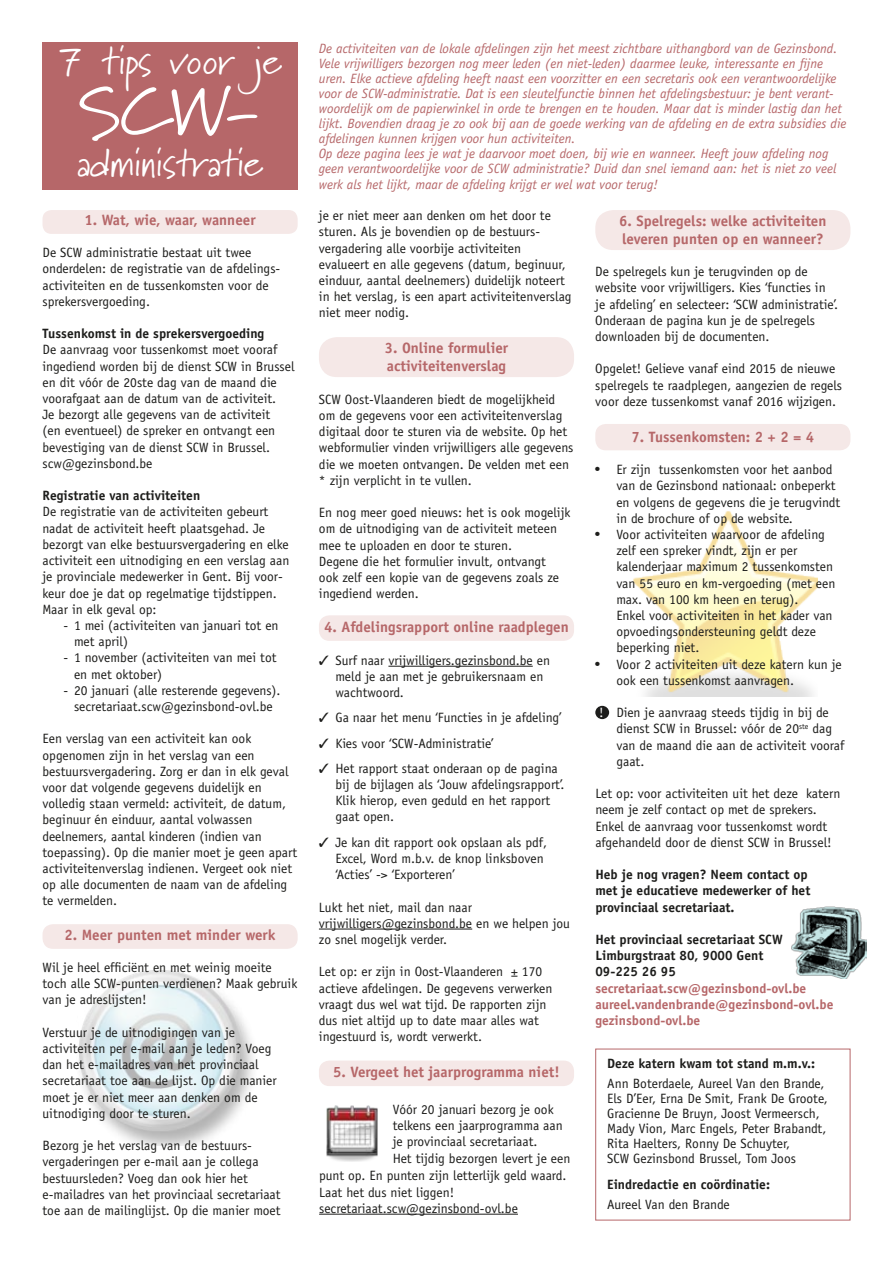
<style>
.page{position:relative;width:893px;height:1263px;background:#fff}
.page>*{position:absolute;margin:0;border:0;box-sizing:border-box;transform-origin:0 0}
.t1{font:69px "Lipstick Script SSK";color:#fff}
.t2{font:39.3px "Lipstick Script SSK";color:#fff}
.t3{font:39px "Lipstick Script SSK";color:#fff}
.t4{font:700 15px/18px "Officina Sans";color:#b66769}
.t5{font:13.5px/16.2px "Officina Sans";color:#1d1d1b}
.t6{font:italic 13.5px/15.1px "Officina Sans";color:#b66769}
.t7{font:700 13.5px/16.2px "Officina Sans";color:#1d1d1b}
.t8{font:700 13.5px/16.2px "Officina Sans";color:#b66769}
.s1{color:#fff}
</style>
<div class="page">
<img style="left:79px;top:970px;width:175px;height:175px">
<img style="left:326px;top:1105px;width:52px;height:56px">
<img style="left:633px;top:511px;width:184px;height:185px">
<div style="left:43px;top:43px;width:255px;height:147px;background:#b66769"></div>
<div style="left:595px;top:210px;width:255px;height:40px;background:#f5e8e7;border-radius:18px"></div>
<div style="left:595px;top:424px;width:255px;height:26px;background:#f5e8e7;border-radius:11px"></div>
<div style="left:319px;top:1060px;width:255px;height:26px;background:#f5e8e7;border-radius:10px"></div>
<div style="left:319px;top:615px;width:255px;height:26px;background:#f5e8e7;border-radius:10px"></div>
<div style="left:43px;top:924px;width:255px;height:25px;background:#f5e8e7;border-radius:10px"></div>
<div style="left:43px;top:210px;width:255px;height:24px;background:#f5e8e7;border-radius:9px"></div>
<div style="left:319px;top:337px;width:255px;height:40px;background:#f5e8e7;border-radius:18px"></div>
<div style="left:595px;top:706px;width:14px;height:13px;background:#1d1d1b;border-radius:50%"></div>
<hr style="left:388px;top:666px;width:145px;height:1px;background:#1d1d1b">
<hr style="left:319px;top:929px;width:153px;height:1px;background:#1d1d1b">
<img style="left:791px;top:906px;width:75px;height:72px">
<hr style="left:319px;top:1214px;width:199px;height:1px;background:#1d1d1b">
<h2 class="t2" style="left:58px;top:38px;width:226px">7 tips voor je</h2>
<h1 class="t1" style="left:80px;top:71px;width:182px">SCW-</h1>
<h3 class="t3" style="left:77px;top:140px;width:188px">administratie</h3>
<p class="t4" style="left:85px;top:211px;width:173px">1. Wat, wie, waar, wanneer</p>
<p class="t5" style="left:43px;top:245px;width:239px">De SCW administratie bestaat uit twee onderdelen: de registratie van de afdelings&shy;activiteiten en de tussenkomsten voor de sprekersvergoeding.</p>
<p class="t7" style="left:43px;top:325px;width:223px">Tussenkomst in de sprekersvergoeding</p>
<p class="t5" style="left:43px;top:342px;width:254px">De aanvraag voor tussenkomst moet vooraf ingediend worden bij de dienst SCW in Brussel en dit vóór de 20ste dag van de maand die voorafgaat aan de datum van de activiteit.<br>Je bezorgt alle gegevens van de activiteit<br>(en eventueel) de spreker en ontvangt een bevestiging van de dienst SCW in Brussel. scw@gezinsbond.be</p>
<p class="t7" style="left:43px;top:487px;width:159px">Registratie van activiteiten</p>
<p class="t5" style="left:43px;top:504px;width:248px">De registratie van de activiteiten gebeurt nadat de activiteit heeft plaatsgehad. Je bezorgt van elke bestuursvergadering en elke activiteit een uitnodiging en een verslag aan je provinciale medewerker in Gent. Bij voor&shy;keur doe je dat op regelmatige tijdstippen.<br>Maar in elk geval op:</p>
<p class="t5" style="left:74px;top:617px;width:206px;text-indent:-11px">- 1 mei (activiteiten van januari tot en met april)</p>
<p class="t5" style="left:74px;top:650px;width:204px;text-indent:-11px">- 1 november (activiteiten van mei tot en met oktober)</p>
<p class="t5" style="left:64px;top:682px;width:219px;text-align:center">- 20 januari (alle resterende gegevens). secretariaat.scw@gezinsbond-ovl.be</p>
<p class="t5" style="left:43px;top:731px;width:256px">Een verslag van een activiteit kan ook opgenomen zijn in het verslag van een bestuursvergadering. Zorg er dan in elk geval voor dat volgende gegevens duidelijk en volledig staan vermeld: activiteit, de datum, beginuur én einduur, aantal volwassen deelnemers, aantal kinderen (indien van toepassing). Op die manier moet je geen apart activiteitenverslag indienen. Vergeet ook niet op alle documenten de naam van de afdeling te vermelden.</p>
<p class="t4" style="left:65px;top:925px;width:213px">2. Meer punten met minder werk</p>
<p class="t5" style="left:43px;top:959px;width:256px">Wil je heel efficiënt en met weinig moeite toch alle SCW-punten verdienen? Maak gebruik van je adreslijsten!</p>
<p class="t5" style="left:43px;top:1024px;width:236px">Verstuur je de uitnodigingen van je activiteiten per e-mail aan je leden? Voeg dan het e-mailadres van het provinciaal secretariaat toe aan de lijst. Op die manier moet je er niet meer aan denken om de uitnodiging door te sturen.</p>
<p class="t5" style="left:43px;top:1137px;width:240px">Bezorg je het verslag van de bestuurs&shy;vergaderingen per e-mail aan je collega bestuursleden? Voeg dan ook hier het e-mailadres van het provinciaal secretariaat toe aan de mailinglijst. Op die manier moet</p>
<p class="t6" style="left:319px;top:41px;width:529px">De activiteiten van de lokale afdelingen zijn het meest zichtbare uithangbord van de Gezinsbond.<br>Vele vrijwilligers bezorgen nog meer leden (en niet-leden) daarmee leuke, interessante en fijne uren. Elke actieve afdeling heeft naast een voorzitter en een secretaris ook een verantwoordelijke voor de SCW-administratie. Dat is een sleutelfunctie binnen het afdelingsbestuur: je bent verant&shy;woordelijk om de papierwinkel in orde te brengen en te houden. Maar dat is minder lastig dan het lijkt. Bovendien draag je zo ook bij aan de goede werking van de afdeling en de extra subsidies die afdelingen kunnen krijgen voor hun activiteiten.<br>Op deze pagina lees je wat je daarvoor moet doen, bij wie en wanneer. Heeft jouw afdeling nog geen verantwoordelijke voor de SCW administratie? Duid dan snel iemand aan: het is niet zo veel werk als het lijkt, maar de afdeling krijgt er wel wat voor terug!</p>
<p class="t5" style="left:319px;top:208px;width:254px">je er niet meer aan denken om het door te sturen. Als je bovendien op de bestuurs&shy;vergadering alle voorbije activiteiten evalueert en alle gegevens (datum, beginuur, einduur, aantal deelnemers) duidelijk noteert in het verslag, is een apart activiteitenverslag niet meer nodig.</p>
<p class="t4" style="left:385px;top:339px;width:125px">3. Online formulier activiteitenverslag</p>
<p class="t5" style="left:319px;top:391px;width:256px">SCW Oost-Vlaanderen biedt de mogelijkheid om de gegevens voor een activiteitenverslag digitaal door te sturen via de website. Op het webformulier vinden vrijwilligers alle gegevens die we moeten ontvangen. De velden met een * zijn verplicht in te vullen.</p>
<p class="t5" style="left:319px;top:505px;width:253px">En nog meer goed nieuws: het is ook mogelijk om de uitnodiging van de activiteit meteen mee te uploaden en door te sturen.<br>Degene die het formulier invult, ontvangt<br>ook zelf een kopie van de gegevens zoals ze ingediend werden.</p>
<p class="t4" style="left:324px;top:618px;width:246px">4. Afdelingsrapport online raadplegen</p>
<p class="t5" style="left:335px;top:652px;width:216px;text-indent:-16px">✓ Surf naar vrijwilligers.gezinsbond.be en meld je aan met je gebruikersnaam en wachtwoord.</p>
<p class="t5" style="left:319px;top:710px;width:244px">✓ Ga naar het menu ‘Functies in je afdeling’</p>
<p class="t5" style="left:319px;top:735px;width:176px">✓ Kies voor ‘SCW-Administratie’</p>
<p class="t5" style="left:335px;top:760px;width:231px;text-indent:-16px">✓ Het rapport staat onderaan op de pagina bij de bijlagen als ‘Jouw afdelingsrapport’.<br>Klik hierop, even geduld en het rapport gaat open.</p>
<p class="t5" style="left:335px;top:834px;width:213px;text-indent:-16px">✓ Je kan dit rapport ook opslaan als pdf,<br>Excel, Word m.b.v. de knop linksboven ‘Acties’ -&gt; ‘Exporteren’</p>
<p class="t5" style="left:319px;top:899px;width:253px">Lukt het niet, mail dan naar vrijwilligers@gezinsbond.be en we helpen jou zo snel mogelijk verder.</p>
<p class="t5" style="left:319px;top:964px;width:235px">Let op: er zijn in Oost-Vlaanderen ± 170 actieve afdelingen. De gegevens verwerken vraagt dus wel wat tijd. De rapporten zijn dus niet altijd up to date maar alles wat ingestuurd is, wordt verwerkt.</p>
<p class="t4" style="left:333px;top:1063px;width:228px">5. Vergeet het jaarprogramma niet!</p>
<p class="t5" style="left:393px;top:1101px;width:179px">Vóór 20 januari bezorg je ook telkens een jaarprogramma aan je provinciaal secretariaat.<br>Het tijdig bezorgen levert je een</p>
<p class="t5" style="left:319px;top:1168px;width:249px">punt op. En punten zijn letterlijk geld waard.<br>Laat het dus niet liggen! secretariaat.scw@gezinsbond-ovl.be</p>
<p class="t4" style="left:619px;top:211px;width:209px">6. Spelregels: welke activiteiten leveren punten op en wanneer?</p>
<p class="t5" style="left:595px;top:263px;width:244px">De spelregels kun je terugvinden op de website voor vrijwilligers. Kies ‘functies in je afdeling’ en selecteer: ‘SCW administratie’.<br>Onderaan de pagina kun je de spelregels downloaden bij de documenten.</p>
<p class="t5" style="left:595px;top:361px;width:248px">Opgelet! Gelieve vanaf eind 2015 de nieuwe spelregels te raadplegen, aangezien de regels voor deze tussenkomst vanaf 2016 wijzigen.</p>
<p class="t4" style="left:631px;top:427px;width:184px">7. Tussenkomsten: 2 + 2 = 4</p>
<p class="t5" style="left:616px;top:461px;width:225px;text-indent:-21px">● Er zijn tussenkomsten voor het aanbod van de Gezinsbond nationaal: onbeperkt en volgens de gegevens die je terugvindt in de brochure of op de website.</p>
<p class="t5" style="left:616px;top:526px;width:221px;text-indent:-21px">● Voor activiteiten waarvoor de afdeling zelf een spreker vindt, zijn er per kalenderjaar maximum 2 tussenkomsten van 55 euro en km-vergoeding (met een max. van 100 km heen en terug).<br>Enkel voor activiteiten in het kader van opvoedingsondersteuning geldt deze beperking niet.</p>
<p class="t5" style="left:616px;top:656px;width:227px;text-indent:-21px">● Voor 2 activiteiten uit deze katern kun je ook een tussenkomst aanvragen.</p>
<p class="t5" style="left:616px;top:704px;width:230px;text-indent:-17px"><span class="s1">!</span> Dien je aanvraag steeds tijdig in bij de dienst SCW in Brussel: vóór de 20<sup>ste</sup> dag van de maand die aan de activiteit vooraf gaat.</p>
<p class="t5" style="left:595px;top:785px;width:247px">Let op: voor activiteiten uit het deze katern neem je zelf contact op met de sprekers.<br>Enkel de aanvraag voor tussenkomst wordt afgehandeld door de dienst SCW in Brussel!</p>
<p class="t7" style="left:595px;top:866px;width:217px">Heb je nog vragen? Neem contact op met je educatieve medewerker of het provinciaal secretariaat.</p>
<p class="t7" style="left:595px;top:931px;width:189px">Het provinciaal secretariaat SCW<br>Limburgstraat 80, 9000 Gent<br>09-225 26 95</p>
<p class="t8" style="left:595px;top:980px;width:240px">secretariaat.scw@gezinsbond-ovl.be aureel.vandenbrande@gezinsbond-ovl.be gezinsbond-ovl.be</p>
<p class="t7" style="left:607px;top:1055px;width:209px">Deze katern kwam tot stand m.m.v.:</p>
<p class="t5" style="left:607px;top:1076px;width:222px;line-height:15px">Ann Boterdaele, Aureel Van den Brande, Els D’Eer, Erna De Smit, Frank De Groote, Gracienne De Bruyn, Joost Vermeersch, Mady Vion, Marc Engels, Peter Brabandt, Rita Haelters, Ronny De Schuyter,<br>SCW Gezinsbond Brussel, Tom Joos</p>
<p class="t7" style="left:607px;top:1176px;width:164px">Eindredactie en coördinatie:</p>
<p class="t5" style="left:607px;top:1196px;width:124px">Aureel Van den Brande</p>
</div>
